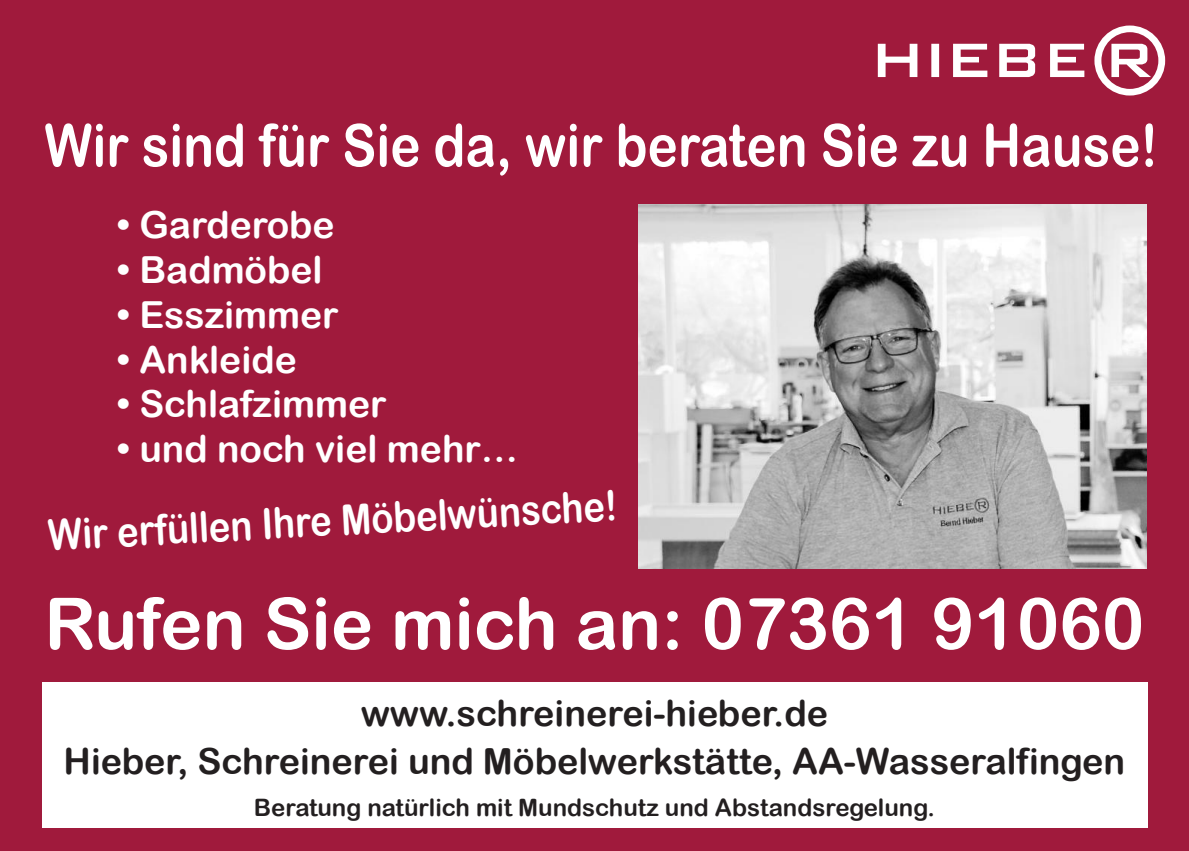
<style>
.page{position:relative;width:1189px;height:851px;background:#fff}
.page>*{position:absolute;margin:0;border:0;box-sizing:border-box;transform-origin:0 0}
.t1{font:71.4px "Arial Rounded MT Bold";color:#fff}
.t2{font:58.8px "Arial Rounded MT Bold";color:#fff;scale:.87 1}
.t3{font:42px "Arial Rounded MT Bold";color:#fff;scale:.87 1}
.t4{font:37.2px "Arial Rounded MT Bold";color:#fff}
.t5{font:36px/48px "Arial Rounded MT Bold";color:#231f20;text-align:center}
.t6{font:24px "Arial Rounded MT Bold";color:#231f20}
</style>
<div class="page">
<div style="left:0;top:0;width:1189px;height:850px;background:#a01a3c"></div>
<img style="left:639px;top:204px;width:508px;height:364px">
<svg style="left:878px;top:26px;width:287px;height:69px"></svg>
<div style="left:42px;top:682px;width:1105px;height:145px;background:#fff"></div>
<h2 class="t2" style="left:44px;top:111px;width:1281px">Wir sind für Sie da, wir beraten Sie zu Hause!</h2>
<p class="t4" style="left:117px;top:203px;width:219px">• Garderobe</p>
<p class="t4" style="left:117px;top:248px;width:207px">• Badmöbel</p>
<p class="t4" style="left:117px;top:292px;width:223px">• Esszimmer</p>
<p class="t4" style="left:117px;top:337px;width:181px">• Ankleide</p>
<p class="t4" style="left:117px;top:382px;width:271px">• Schlafzimmer</p>
<p class="t4" style="left:117px;top:427px;width:403px">• und noch viel mehr…</p>
<p class="t3" style="left:47px;top:510px;width:657px;rotate:-3deg">Wir erfüllen Ihre Möbelwünsche!</p>
<h1 class="t1" style="left:44px;top:581px;width:1101px">Rufen Sie mich an: 07361 91060</h1>
<p class="t5" style="left:64px;top:688px;width:1063px">www.schreinerei-hieber.de<br>Hieber, Schreinerei und Möbelwerkstätte, AA-Wasseralfingen</p>
<p class="t6" style="left:254px;top:793px;width:683px">Beratung natürlich mit Mundschutz und Abstandsregelung.</p>
</div>
